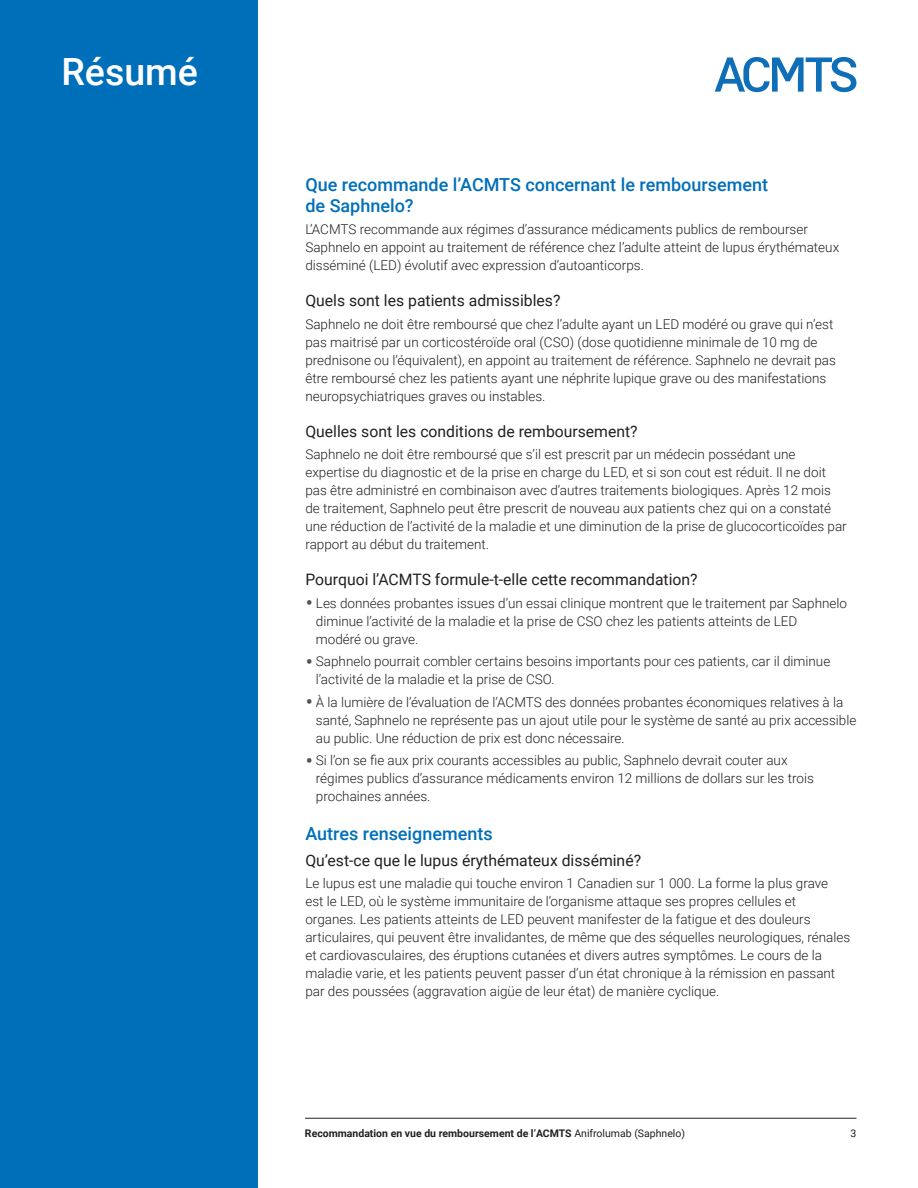
<style>
.page{position:relative;width:918px;height:1188px;background:#fff}
.page>*{position:absolute;margin:0;border:0;box-sizing:border-box;transform-origin:0 0}
.t1{font:500 37.5px "Roboto";color:#fff}
.t2{font:500 18px/21px "Roboto";color:#006fb9}
.t3{font:15.75px "Roboto";color:#231f20}
.t4{font:300 13.5px/18px "Roboto";color:#231f20}
.t5{font:700 10.5px "Roboto";color:#231f20}
.t6{font:10.5px "Roboto";color:#231f20}
.s1{font-size:24px;color:#545454}
.s2{font-weight:500}
.s3{font-weight:400}
</style>
<div class="page">
<svg style="left:715px;top:57px;width:141px;height:35px"></svg>
<div style="left:0;top:0;width:257px;height:1188px;background:#006fb9"></div>
<hr style="left:305px;top:1118px;width:551px;height:1px;background:#231f20">
<h1 class="t1" style="left:62px;top:46px;width:138px">Résumé</h1>
<h2 class="t2" style="left:305px;top:173px;width:464px">Que recommande l’ACMTS concernant le remboursement de Saphnelo?</h2>
<p class="t4" style="left:305px;top:220px;width:535px">L’ACMTS recommande aux régimes d’assurance médicaments publics de rembourser<br>Saphnelo en appoint au traitement de référence chez l’adulte atteint de lupus érythémateux disséminé (LED) évolutif avec expression d’autoanticorps.</p>
<p class="t3" style="left:305px;top:289px;width:257px">Quels sont les patients admissibles?</p>
<p class="t4" style="left:305px;top:314px;width:532px">Saphnelo ne doit être remboursé que chez l’adulte ayant un LED modéré ou grave qui n’est pas maitrisé par un corticostéroïde oral (CSO) (dose quotidienne minimale de 10 mg de prednisone ou l’équivalent), en appoint au traitement de référence. Saphnelo ne devrait pas être remboursé chez les patients ayant une néphrite lupique grave ou des manifestations neuropsychiatriques graves ou instables.</p>
<p class="t3" style="left:305px;top:420px;width:334px">Quelles sont les conditions de remboursement?</p>
<p class="t4" style="left:305px;top:445px;width:543px">Saphnelo ne doit être remboursé que s’il est prescrit par un médecin possédant une expertise du diagnostic et de la prise en charge du LED, et si son cout est réduit. Il ne doit pas être administré en combinaison avec d’autres traitements biologiques. Après 12 mois de traitement, Saphnelo peut être prescrit de nouveau aux patients chez qui on a constaté une réduction de l’activité de la maladie et une diminution de la prise de glucocorticoïdes par rapport au début du traitement.</p>
<p class="t3" style="left:305px;top:568px;width:394px">Pourquoi l’ACMTS formule-t-elle cette recommandation?</p>
<p class="t4" style="left:316px;top:593px;width:533px;text-indent:-10px"><span class="s1">•</span> Les données probantes issues d’un essai clinique montrent que le traitement par Saphnelo diminue l’activité de la maladie et la prise de CSO chez les patients atteints de LED<br>modéré ou grave.</p>
<p class="t4" style="left:316px;top:652px;width:516px;text-indent:-10px"><span class="s1">•</span> Saphnelo pourrait combler certains besoins importants pour ces patients, car il diminue l’activité de la maladie et la prise de CSO.</p>
<p class="t4" style="left:316px;top:692px;width:542px;text-indent:-10px"><span class="s1">•</span> À la lumière de l’évaluation de l’ACMTS des données probantes économiques relatives à la santé, Saphnelo ne représente pas un ajout utile pour le système de santé au prix accessible au public. Une réduction de prix est donc nécessaire.</p>
<p class="t4" style="left:316px;top:751px;width:500px;text-indent:-10px"><span class="s1">•</span> Si l’on se fie aux prix courants accessibles au public, Saphnelo devrait couter aux régimes publics d’assurance médicaments environ 12 millions de dollars sur les trois prochaines années.</p>
<h2 class="t2" style="left:305px;top:822px;width:189px">Autres renseignements</h2>
<p class="t3" style="left:305px;top:849px;width:337px">Qu’est-ce que le lupus érythémateux disséminé?</p>
<p class="t4" style="left:305px;top:874px;width:546px">Le lupus est une maladie qui touche environ 1 Canadien sur 1 000. La forme la plus grave<br>est le LED, où le système immunitaire de l’organisme attaque ses propres cellules et organes. Les patients atteints de LED peuvent manifester de la fatigue et des douleurs articulaires, qui peuvent être invalidantes, de même que des séquelles neurologiques, rénales et cardiovasculaires, des éruptions cutanées et divers autres symptômes. Le cours de la maladie varie, et les patients peuvent passer d’un état chronique à la rémission en passant par des poussées (aggravation aigüe de leur état) de manière cyclique.</p>
<p class="t5" style="left:305px;top:1126px;width:382px">Recommandation en vue du remboursement de l<span class="s2">’</span>ACMTS <span class="s3">Anifrolumab (Saphnelo)</span></p>
<p class="t6" style="left:851px;top:1126px;width:7px">3</p>
</div>
